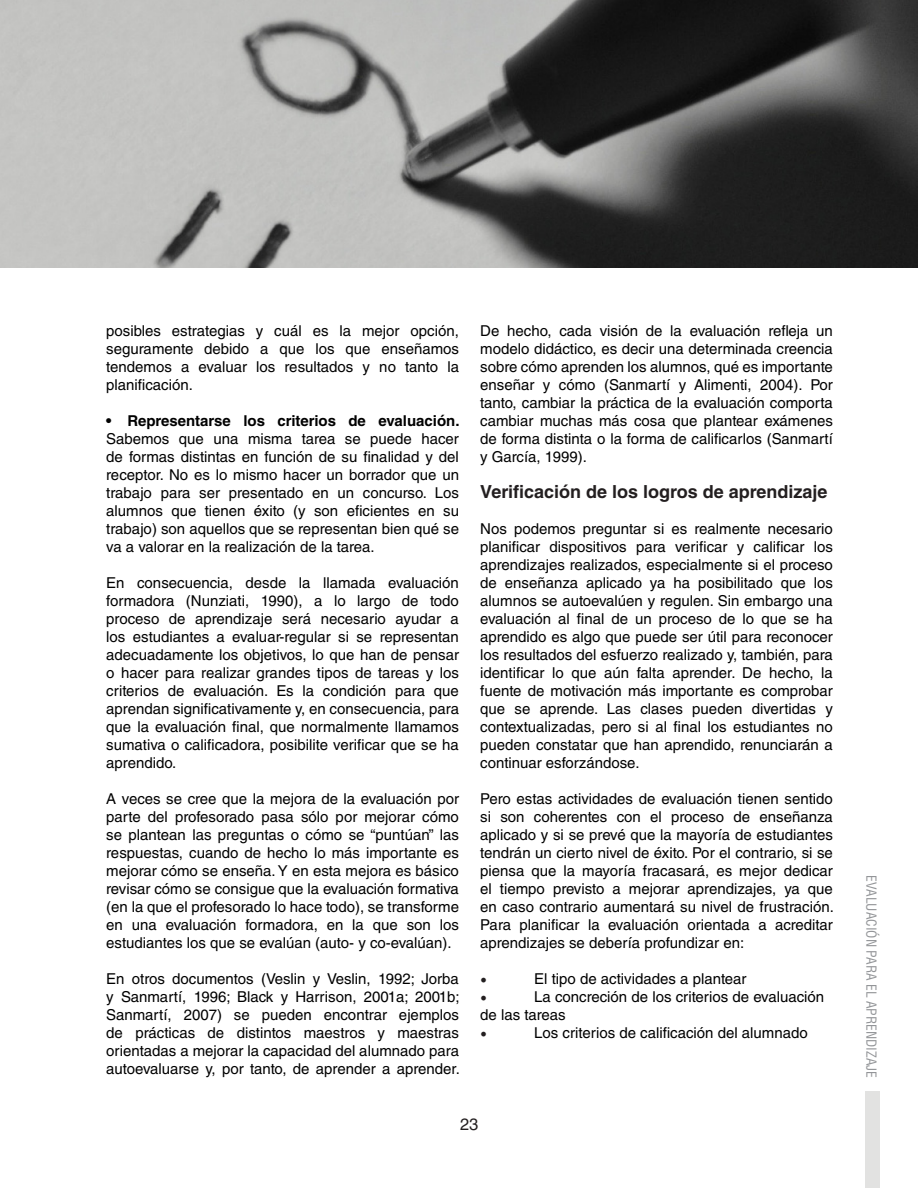
<style>
.page{position:relative;width:918px;height:1188px;background:#fff}
.page>*{position:absolute;margin:0;border:0;box-sizing:border-box;transform-origin:0 0}
.t1{font:700 18px "Helvetica LT Std";color:#231f20}
.t2{font:16.5px "Helvetica LT Std";color:#231f20}
.t3{font:15px/18px "Helvetica LT Std";color:#000;text-align:justify}
.t4{font:700 15px "Helvetica LT Std";color:#000}
.t5{font:condensed 13.5px "Helvetica LT Std";color:#939598}
</style>
<div class="page">
<div style="left:865px;top:1091px;width:15px;height:97px;background:#e2e2e1"></div>
<img style="left:0;top:0;width:918px;height:268px">
<p class="t3" style="left:106px;top:322px;width:354px">posibles estrategias y cuál es la mejor opción, seguramente debido a que los que enseñamos tendemos a evaluar los resultados y no tanto la planificación.</p>
<p class="t4" style="left:128px;top:412px;width:334px">Representarse los criterios de evaluación.</p>
<p class="t3" style="left:106px;top:430px;width:354px">Sabemos que una misma tarea se puede hacer de formas distintas en función de su finalidad y del receptor. No es lo mismo hacer un borrador que un trabajo para ser presentado en un concurso. Los alumnos que tienen éxito (y son eficientes en su trabajo) son aquellos que se representan bien qué se va a valorar en la realización de la tarea.</p>
<p class="t3" style="left:106px;top:574px;width:354px">En consecuencia, desde la llamada evaluación formadora (Nunziati, 1990), a lo largo de todo proceso de aprendizaje será necesario ayudar a los estudiantes a evaluar-regular si se representan adecuadamente los objetivos, lo que han de pensar o hacer para realizar grandes tipos de tareas y los criterios de evaluación. Es la condición para que aprendan significativamente y, en consecuencia, para que la evaluación final, que normalmente llamamos sumativa o calificadora, posibilite verificar que se ha aprendido.</p>
<p class="t3" style="left:106px;top:790px;width:354px">A veces se cree que la mejora de la evaluación por parte del profesorado pasa sólo por mejorar cómo se plantean las preguntas o cómo se “puntúan” las respuestas, cuando de hecho lo más importante es mejorar cómo se enseña. Y en esta mejora es básico revisar cómo se consigue que la evaluación formativa (en la que el profesorado lo hace todo), se transforme en una evaluación formadora, en la que son los estudiantes los que se evalúan (auto- y co-evalúan).</p>
<p class="t3" style="left:106px;top:970px;width:355px">En otros documentos (Veslin y Veslin, 1992; Jorba y Sanmartí, 1996; Black y Harrison, 2001a; 2001b; Sanmartí, 2007) se pueden encontrar ejemplos de prácticas de distintos maestros y maestras orientadas a mejorar la capacidad del alumnado para autoevaluarse y, por tanto, de aprender a aprender.</p>
<p class="t3" style="left:480px;top:322px;width:354px">De hecho, cada visión de la evaluación refleja un modelo didáctico, es decir una determinada creencia sobre cómo aprenden los alumnos, qué es importante enseñar y cómo (Sanmartí y Alimenti, 2004). Por tanto, cambiar la práctica de la evaluación comporta cambiar muchas más cosa que plantear exámenes de forma distinta o la forma de calificarlos (Sanmartí y García, 1999).</p>
<p class="t1" style="left:480px;top:481px;width:349px">Verificación de los logros de aprendizaje</p>
<p class="t3" style="left:480px;top:520px;width:354px">Nos podemos preguntar si es realmente necesario planificar dispositivos para verificar y calificar los aprendizajes realizados, especialmente si el proceso de enseñanza aplicado ya ha posibilitado que los alumnos se autoevalúen y regulen. Sin embargo una evaluación al final de un proceso de lo que se ha aprendido es algo que puede ser útil para reconocer los resultados del esfuerzo realizado y, también, para identificar lo que aún falta aprender. De hecho, la fuente de motivación más importante es comprobar que se aprende. Las clases pueden divertidas y contextualizadas, pero si al final los estudiantes no pueden constatar que han aprendido, renunciarán a continuar esforzándose.</p>
<p class="t3" style="left:480px;top:790px;width:355px">Pero estas actividades de evaluación tienen sentido si son coherentes con el proceso de enseñanza aplicado y si se prevé que la mayoría de estudiantes tendrán un cierto nivel de éxito. Por el contrario, si se piensa que la mayoría fracasará, es mejor dedicar el tiempo previsto a mejorar aprendizajes, ya que en caso contrario aumentará su nivel de frustración.<br>Para planificar la evaluación orientada a acreditar aprendizajes se debería profundizar en:</p>
<p class="t3" style="left:534px;top:970px;width:214px">El tipo de actividades a plantear</p>
<p class="t3" style="left:534px;top:988px;width:291px">La concreción de los criterios de evaluación</p>
<p class="t3" style="left:480px;top:1006px;width:87px">de las tareas</p>
<p class="t3" style="left:534px;top:1024px;width:275px">Los criterios de calificación del alumnado</p>
<p class="t2" style="left:460px;top:1115px;width:20px">23</p>
<p class="t5" style="left:880px;top:875px;width:204px;rotate:90deg">EVALUACIÓN PARA EL APRENDIZAJE</p>
</div>
